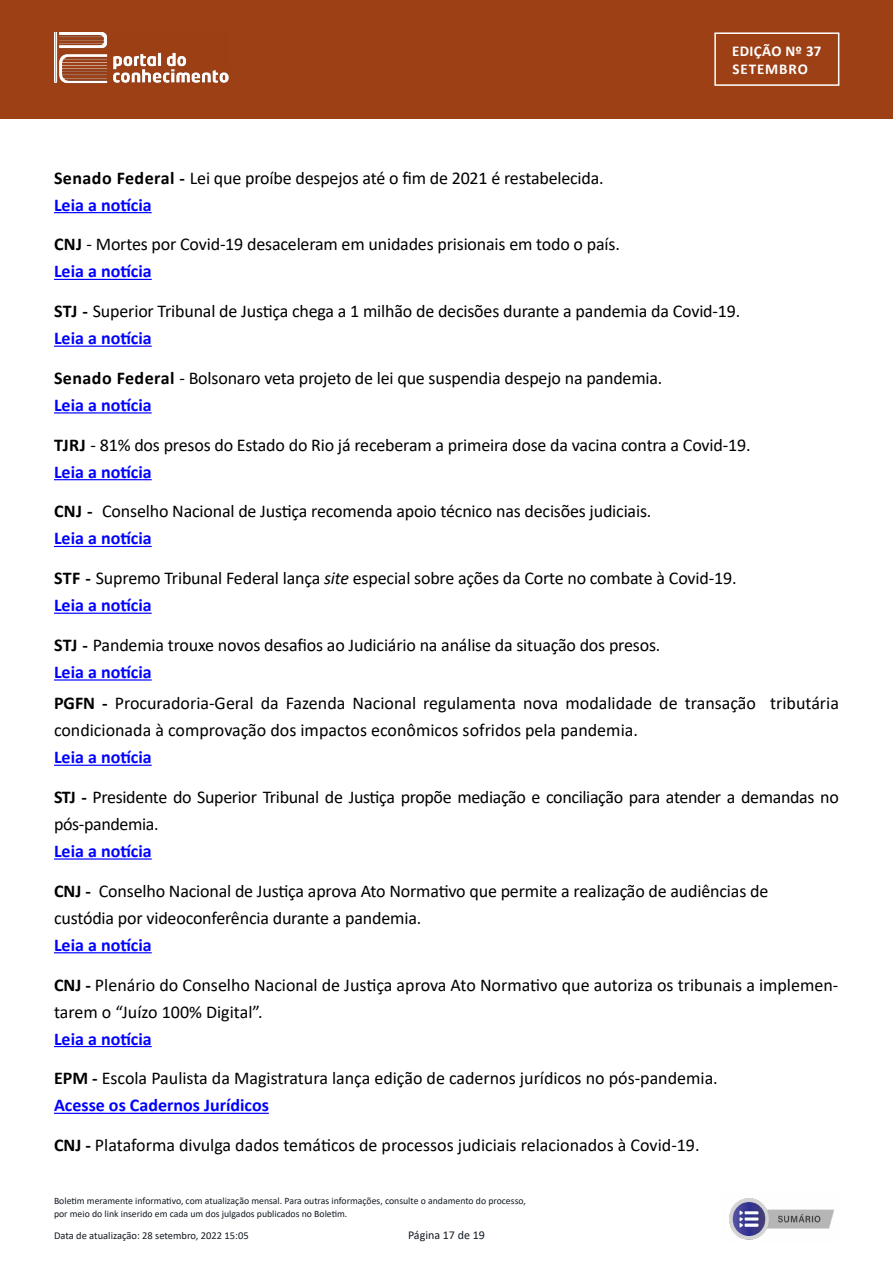
<style>
.page{position:relative;width:893px;height:1263px;background:#fff}
.page>*{position:absolute;margin:0;border:0;box-sizing:border-box;transform-origin:0 0}
.t1{font:18px/27px "Calibri";letter-spacing:-.01em;color:#000}
.t2{font:700 18px "Calibri";color:#00f}
.t3{font:700 15px/18px "Calibri";letter-spacing:.035em;color:#fff}
.t4{font:12px "Calibri";color:#131a22}
.t5{font:10.5px "Calibri";color:#131a22}
.t6{font:9.75px/12.3px "Calibri";color:#131a22}
.s1{font-weight:700}
.s2{font-weight:700;color:#00f}
.s3{font-style:italic}
</style>
<div class="page">
<div style="left:0;top:0;width:893px;height:118px;background:#9e4016"></div>
<img style="left:55px;top:33px;width:173px;height:51px">
<div style="left:714px;top:32px;width:125px;height:54px;border:2px solid #fff"></div>
<hr style="left:54px;top:212px;width:98px;height:1px;background:#00f">
<hr style="left:54px;top:279px;width:98px;height:1px;background:#00f">
<hr style="left:54px;top:346px;width:98px;height:1px;background:#00f">
<hr style="left:54px;top:412px;width:98px;height:1px;background:#00f">
<hr style="left:54px;top:479px;width:98px;height:1px;background:#00f">
<hr style="left:54px;top:546px;width:98px;height:1px;background:#00f">
<hr style="left:54px;top:613px;width:98px;height:1px;background:#00f">
<hr style="left:54px;top:679px;width:98px;height:1px;background:#00f">
<hr style="left:54px;top:765px;width:98px;height:1px;background:#00f">
<hr style="left:54px;top:858px;width:98px;height:2px;background:#00f">
<hr style="left:54px;top:952px;width:98px;height:1px;background:#00f">
<hr style="left:54px;top:1046px;width:98px;height:1px;background:#00f">
<hr style="left:54px;top:1113px;width:215px;height:1px;background:#00f">
<img style="left:729px;top:1198px;width:105px;height:42px">
<p class="t3" style="left:732px;top:42px;width:91px">EDIÇÃO Nº 37<br>SETEMBRO</p>
<p class="t1" style="left:54px;top:164px;width:551px"><span class="s1">Senado Federal -</span> Lei que proíbe despejos até o fim de 2021 é restabelecida.<br><span class="s2">Leia a notícia</span></p>
<p class="t1" style="left:54px;top:230px;width:567px"><span class="s1">CNJ</span> - Mortes por Covid-19 desaceleram em unidades prisionais em todo o país.<br><span class="s2">Leia a notícia</span></p>
<p class="t1" style="left:54px;top:297px;width:688px"><span class="s1">STJ -</span> Superior Tribunal de Justiça chega a 1 milhão de decisões durante a pandemia da Covid-19.<br><span class="s2">Leia a notícia</span></p>
<p class="t1" style="left:54px;top:364px;width:610px"><span class="s1">Senado Federal</span> - Bolsonaro veta projeto de lei que suspendia despejo na pandemia.<br><span class="s2">Leia a notícia</span></p>
<p class="t1" style="left:54px;top:431px;width:698px"><span class="s1">TJRJ</span> - 81% dos presos do Estado do Rio já receberam a primeira dose da vacina contra a Covid-19.<br><span class="s2">Leia a notícia</span></p>
<p class="t1" style="left:54px;top:497px;width:599px"><span class="s1">CNJ -</span> Conselho Nacional de Justiça recomenda apoio técnico nas decisões judiciais.<br><span class="s2">Leia a notícia</span></p>
<p class="t1" style="left:54px;top:564px;width:684px"><span class="s1">STF -</span> Supremo Tribunal Federal lança <span class="s3">site</span> especial sobre ações da Corte no combate à Covid-19.<br><span class="s2">Leia a notícia</span></p>
<p class="t1" style="left:54px;top:631px;width:608px"><span class="s1">STJ -</span> Pandemia trouxe novos desafios ao Judiciário na análise da situação dos presos.<br><span class="s2">Leia a notícia</span></p>
<p class="t1" style="left:54px;top:689px;width:786px"><span class="s1">PGFN -</span> Procuradoria-Geral da Fazenda Nacional regulamenta nova modalidade de transação tributária condicionada à comprovação dos impactos econômicos sofridos pela pandemia.</p>
<p class="t2" style="left:54px;top:744px;width:99px">Leia a notícia</p>
<p class="t1" style="left:54px;top:783px;width:786px"><span class="s1">STJ -</span> Presidente do Superior Tribunal de Justiça propõe mediação e conciliação para atender a demandas no pós-pandemia.</p>
<p class="t2" style="left:54px;top:838px;width:99px">Leia a notícia</p>
<p class="t1" style="left:54px;top:877px;width:716px"><span class="s1">CNJ -</span> Conselho Nacional de Justiça aprova Ato Normativo que permite a realização de audiências de custódia por videoconferência durante a pandemia.</p>
<p class="t2" style="left:54px;top:932px;width:99px">Leia a notícia</p>
<p class="t1" style="left:54px;top:971px;width:786px"><span class="s1">CNJ -</span> Plenário do Conselho Nacional de Justiça aprova Ato Normativo que autoriza os tribunais a implemen&shy;tarem o “Juízo 100% Digital”.</p>
<p class="t2" style="left:54px;top:1026px;width:99px">Leia a notícia</p>
<p class="t1" style="left:54px;top:1064px;width:665px"><span class="s1">EPM -</span> Escola Paulista da Magistratura lança edição de cadernos jurídicos no pós-pandemia.<br><span class="s2">Acesse os Cadernos Jurídicos</span></p>
<p class="t1" style="left:54px;top:1131px;width:647px"><span class="s1">CNJ -</span> Plataforma divulga dados temáticos de processos judiciais relacionados à Covid-19.</p>
<p class="t6" style="left:54px;top:1195px;width:473px">Boletim meramente informativo, com atualização mensal. Para outras informações, consulte o andamento do processo, por meio do link inserido em cada um dos julgados publicados no Boletim.</p>
<p class="t5" style="left:54px;top:1229px;width:196px">Data de atualização: 28 setembro, 2022 15:05</p>
<p class="t4" style="left:408px;top:1227px;width:78px">Página 17 de 19</p>
</div>
